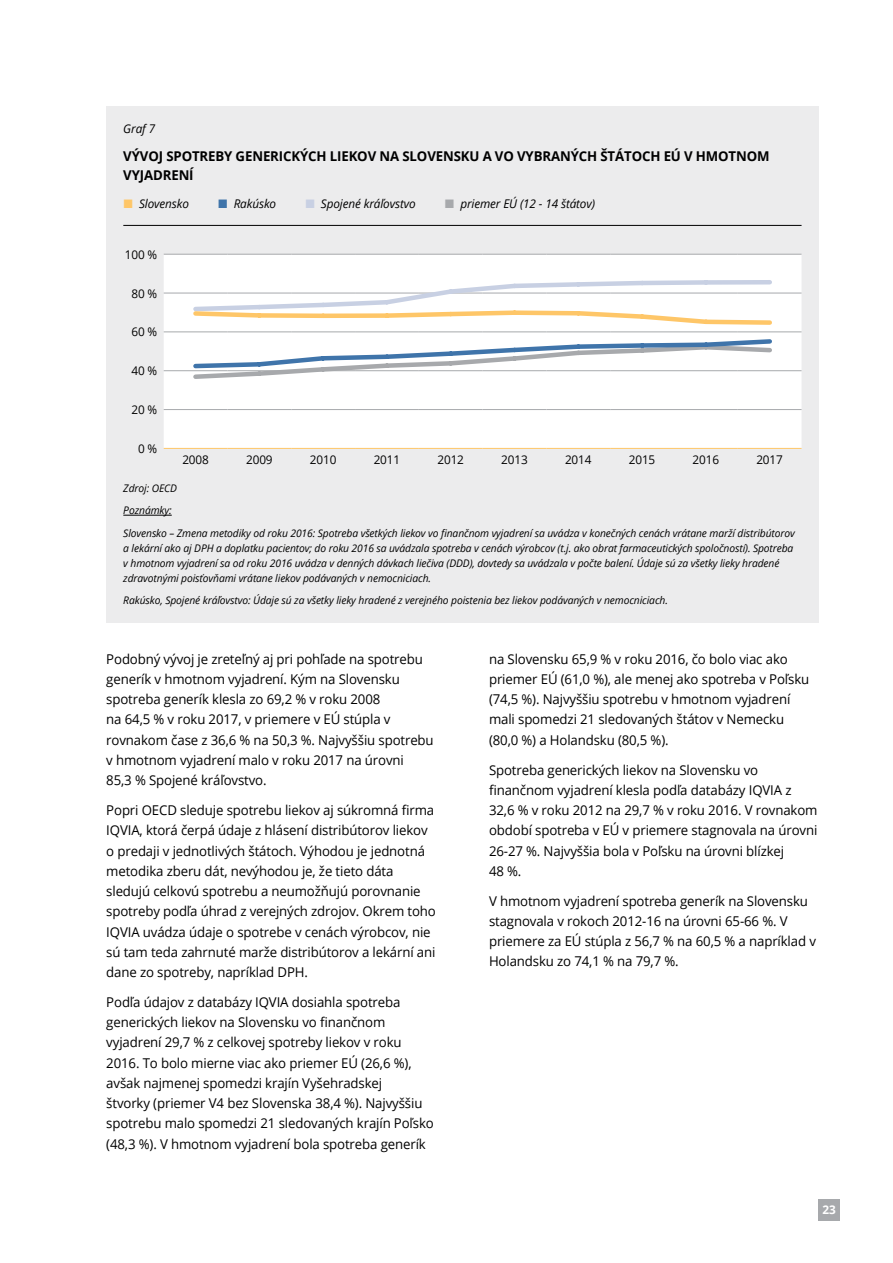
<style>
.page{position:relative;width:893px;height:1263px;background:#fff}
.page>*{position:absolute;margin:0;border:0;box-sizing:border-box;transform-origin:0 0}
.t1{font:13.5px/20.2px "Open Sans";letter-spacing:-.01em;color:#000}
.t2{font:700 13.5px "Open Sans";letter-spacing:-.01em;color:#000}
.t3{font:italic 12px "Open Sans";letter-spacing:-.01em;color:#000}
.t4{font:12px "Open Sans";letter-spacing:-.01em;color:#000}
.t5{font:700 12px "Open Sans";color:#fff}
.t6{font:italic 10.5px/22.5px "Open Sans";letter-spacing:-.01em;color:#000}
.s1{font-family:"Segoe UI Black";font-style:normal;color:#fec668}
.s2{font-family:"Segoe UI Black";font-style:normal;color:#3f74aa}
.s3{font-family:"Segoe UI Black";font-style:normal;color:#c8d0e3}
.s4{font-family:"Segoe UI Black";font-style:normal;color:#a7a9ac}
</style>
<div class="page">
<div style="left:819px;top:1199px;width:21px;height:21px;background:#a7a9ac"></div>
<div style="left:106px;top:106px;width:713px;height:517px;background:#ececed"></div>
<hr style="left:123px;top:225px;width:678px;height:1px;background:#000">
<hr style="left:123px;top:515px;width:49px;height:1px;background:#000">
<div style="left:164px;top:255px;width:637px;height:193px;background:#fff"></div>
<hr style="left:164px;top:254px;width:63px;height:1px;background:#a7a9ac">
<hr style="left:227px;top:254px;width:64px;height:1px;background:#a7a9ac">
<hr style="left:291px;top:254px;width:64px;height:1px;background:#a7a9ac">
<hr style="left:355px;top:254px;width:64px;height:1px;background:#a7a9ac">
<hr style="left:419px;top:254px;width:64px;height:1px;background:#a7a9ac">
<hr style="left:483px;top:254px;width:63px;height:1px;background:#a7a9ac">
<hr style="left:546px;top:254px;width:64px;height:1px;background:#a7a9ac">
<hr style="left:610px;top:254px;width:64px;height:1px;background:#a7a9ac">
<hr style="left:674px;top:254px;width:64px;height:1px;background:#a7a9ac">
<hr style="left:738px;top:254px;width:63px;height:1px;background:#a7a9ac">
<hr style="left:164px;top:293px;width:63px;height:1px;background:#a7a9ac">
<hr style="left:738px;top:293px;width:63px;height:1px;background:#a7a9ac">
<hr style="left:164px;top:332px;width:63px;height:1px;background:#a7a9ac">
<hr style="left:227px;top:332px;width:64px;height:1px;background:#a7a9ac">
<hr style="left:291px;top:332px;width:64px;height:1px;background:#a7a9ac">
<hr style="left:355px;top:332px;width:64px;height:1px;background:#a7a9ac">
<hr style="left:419px;top:332px;width:64px;height:1px;background:#a7a9ac">
<hr style="left:483px;top:332px;width:63px;height:1px;background:#a7a9ac">
<hr style="left:546px;top:332px;width:64px;height:1px;background:#a7a9ac">
<hr style="left:610px;top:332px;width:64px;height:1px;background:#a7a9ac">
<hr style="left:674px;top:332px;width:64px;height:1px;background:#a7a9ac">
<hr style="left:738px;top:332px;width:63px;height:1px;background:#a7a9ac">
<hr style="left:164px;top:370px;width:63px;height:1px;background:#a7a9ac">
<hr style="left:738px;top:370px;width:63px;height:1px;background:#a7a9ac">
<hr style="left:164px;top:409px;width:63px;height:1px;background:#a7a9ac">
<hr style="left:227px;top:409px;width:64px;height:1px;background:#a7a9ac">
<hr style="left:291px;top:409px;width:64px;height:1px;background:#a7a9ac">
<hr style="left:355px;top:409px;width:64px;height:1px;background:#a7a9ac">
<hr style="left:419px;top:409px;width:64px;height:1px;background:#a7a9ac">
<hr style="left:483px;top:409px;width:63px;height:1px;background:#a7a9ac">
<hr style="left:546px;top:409px;width:64px;height:1px;background:#a7a9ac">
<hr style="left:610px;top:409px;width:64px;height:1px;background:#a7a9ac">
<hr style="left:674px;top:409px;width:64px;height:1px;background:#a7a9ac">
<hr style="left:738px;top:409px;width:63px;height:1px;background:#a7a9ac">
<hr style="left:164px;top:448px;width:63px;height:1px;background:#fec668">
<hr style="left:227px;top:448px;width:64px;height:1px;background:#fec668">
<hr style="left:291px;top:448px;width:64px;height:1px;background:#fec668">
<hr style="left:355px;top:448px;width:64px;height:1px;background:#fec668">
<hr style="left:419px;top:448px;width:64px;height:1px;background:#fec668">
<hr style="left:483px;top:448px;width:63px;height:1px;background:#fec668">
<hr style="left:546px;top:448px;width:64px;height:1px;background:#fec668">
<hr style="left:610px;top:448px;width:64px;height:1px;background:#fec668">
<hr style="left:674px;top:448px;width:64px;height:1px;background:#fec668">
<hr style="left:738px;top:448px;width:63px;height:1px;background:#fec668">
<svg style="left:191px;top:337px;width:583px;height:44px;background:#e0e6ec"></svg>
<svg style="left:191px;top:278px;width:583px;height:49px;background:#f8f3ec"></svg>
<p class="t3" style="left:123px;top:120px;width:33px">Graf 7</p>
<p class="t2" style="left:123px;top:146px;width:131px">VÝVOJ SPOTREBY GENE</p>
<p class="t2" style="left:270px;top:146px;width:76px">RICKÝCH LIEKOV</p>
<p class="t2" style="left:379px;top:146px;width:48px">NA SLOVEN</p>
<p class="t2" style="left:454px;top:146px;width:317px">SKU A VO VYBRANÝCH ŠTÁTOCH EÚ V HMOTNO M</p>
<p class="t2" style="left:123px;top:166px;width:72px">VYJADREN Í</p>
<p class="t3" style="left:123px;top:195px;width:67px"><span class="s1">■</span> Slovensko</p>
<p class="t3" style="left:218px;top:195px;width:60px"><span class="s2">■</span> Rakúsko</p>
<p class="t3" style="left:305px;top:195px;width:112px"><span class="s3">■</span> Spojené kráľovstvo</p>
<p class="t3" style="left:445px;top:195px;width:152px"><span class="s4">■</span> priemer EÚ (12 - 14 štátov)</p>
<p class="t4" style="left:125px;top:246px;width:34px">100 %</p>
<p class="t4" style="left:131px;top:285px;width:27px">80 %</p>
<p class="t4" style="left:131px;top:324px;width:27px">60 %</p>
<p class="t4" style="left:131px;top:363px;width:27px">40 %</p>
<p class="t4" style="left:131px;top:402px;width:27px">20 %</p>
<p class="t4" style="left:138px;top:440px;width:21px">0 %</p>
<p class="t4" style="left:182px;top:451px;width:28px">2008</p>
<p class="t4" style="left:246px;top:451px;width:28px">2009</p>
<p class="t4" style="left:310px;top:451px;width:28px">2010</p>
<p class="t4" style="left:374px;top:451px;width:28px">2011</p>
<p class="t4" style="left:437px;top:451px;width:28px">2012</p>
<p class="t4" style="left:501px;top:451px;width:28px">2013</p>
<p class="t4" style="left:565px;top:451px;width:28px">2014</p>
<p class="t4" style="left:629px;top:451px;width:28px">2015</p>
<p class="t4" style="left:693px;top:451px;width:28px">2016</p>
<p class="t4" style="left:756px;top:451px;width:28px">2017</p>
<p class="t6" style="left:123px;top:476px;width:673px">Zdroj: OECD<br>Poznámky:<br>Slovensko – Zmena metodiky od roku 2016: Spotreba všetkých liekov vo finančnom vyjadrení sa uvádza v konečných cenách vrátane marží distribútorov</p>
<p class="t6" style="left:123px;top:540px;width:672px;line-height:15px">a lekární ako aj DPH a doplatku pacientov; do roku 2016 sa uvádzala spotreba v cenách výrobcov (t.j. ako obrat farmaceutických spoločností). Spotreba v hmotnom vyjadrení sa od roku 2016 uvádza v denných dávkach liečiva (DDD), dovtedy sa uvádzala v počte balení. Údaje sú za všetky lieky hradené zdravotnými poisťovňami vrátane liekov podávaných v nemocniciach.</p>
<p class="t6" style="left:123px;top:589px;width:546px">Rakúsko, Spojené kráľovstvo: Údaje sú za všetky lieky hradené z verejného poistenia bez liekov podávaných v nemocniciach.</p>
<p class="t1" style="left:106px;top:648px;width:329px">Podobný vývoj je zreteľný aj pri pohľade na spotrebu generík v hmotnom vyjadrení. Kým na Slovensku spotreba generík klesla zo 69,2 % v roku 2008<br>na 64,5 % v roku 2017, v priemere v EÚ stúpla v rovnakom čase z 36,6 % na 50,3 %. Najvyššiu spotrebu v hmotnom vyjadrení malo v roku 2017 na úrovni<br>85,3 % Spojené kráľovstvo.</p>
<p class="t1" style="left:106px;top:800px;width:331px">Popri OECD sleduje spotrebu liekov aj súkromná firma IQVIA, ktorá čerpá údaje z hlásení distribútorov liekov o predaji v jednotlivých štátoch. Výhodou je jednotná metodika zberu dát, nevýhodou je, že tieto dáta sledujú celkovú spotrebu a neumožňujú porovnanie spotreby podľa úhrad z verejných zdrojov. Okrem toho IQVIA uvádza údaje o spotrebe v cenách výrobcov, nie sú tam teda zahrnuté marže distribútorov a lekární ani dane zo spotreby, napríklad DPH.</p>
<p class="t1" style="left:106px;top:991px;width:329px">Podľa údajov z databázy IQVIA dosiahla spotreba generických liekov na Slovensku vo finančnom vyjadrení 29,7 % z celkovej spotreby liekov v roku 2016. To bolo mierne viac ako priemer EÚ (26,6 %), avšak najmenej spomedzi krajín Vyšehradskej<br>štvorky (priemer V4 bez Slovenska 38,4 %). Najvyššiu spotrebu malo spomedzi 21 sledovaných krajín Poľsko (48,3 %). V hmotnom vyjadrení bola spotreba generík</p>
<p class="t1" style="left:489px;top:648px;width:322px">na Slovensku 65,9 % v roku 2016, čo bolo viac ako priemer EÚ (61,0 %), ale menej ako spotreba v Poľsku (74,5 %). Najvyššiu spotrebu v hmotnom vyjadrení mali spomedzi 21 sledovaných štátov v Nemecku (80,0 %) a Holandsku (80,5 %).</p>
<p class="t1" style="left:489px;top:759px;width:330px">Spotreba generických liekov na Slovensku vo finančnom vyjadrení klesla podľa databázy IQVIA z 32,6 % v roku 2012 na 29,7 % v roku 2016. V rovnakom období spotreba v EÚ v priemere stagnovala na úrovni 26-27 %. Najvyššia bola v Poľsku na úrovni blízkej<br>48 %.</p>
<p class="t1" style="left:489px;top:890px;width:328px">V hmotnom vyjadrení spotreba generík na Slovensku stagnovala v rokoch 2012-16 na úrovni 65-66 %. V priemere za EÚ stúpla z 56,7 % na 60,5 % a napríklad v Holandsku zo 74,1 % na 79,7 %.</p>
<p class="t5" style="left:822px;top:1201px;width:15px">23</p>
</div>
